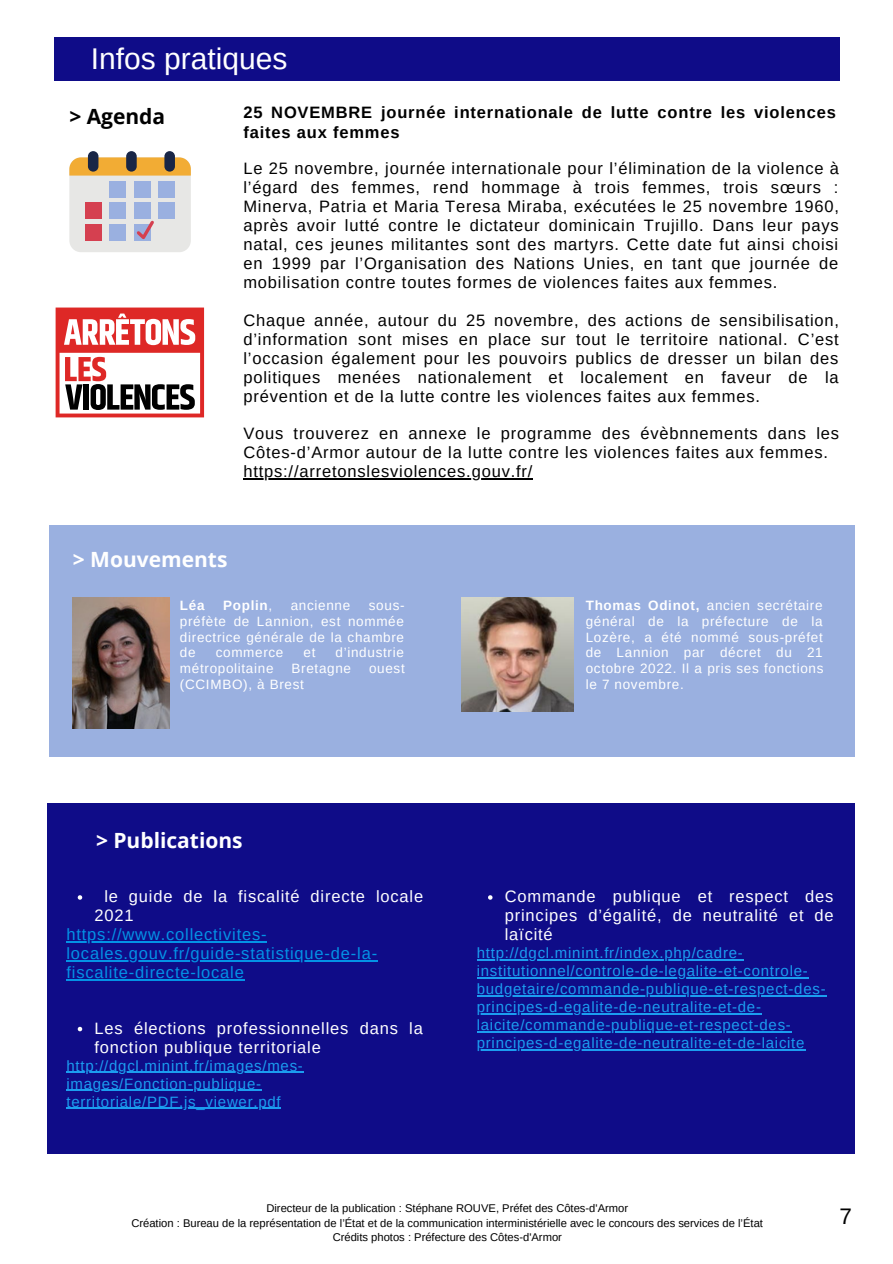
<style>
.page{position:relative;width:893px;height:1264px;background:#fff}
.page>*{position:absolute;margin:0;border:0;box-sizing:border-box;transform-origin:0 0}
.t1{font:30px "Arimo";color:#fff}
.t2{font:22.5px "Arimo";color:#000}
.t3{font:700 21px "Open Sans";color:#fff}
.t4{font:700 21px "Open Sans";color:#000}
.t5{font:16.5px/18.9px "Arimo";letter-spacing:.05em;color:#000;text-align:justify}
.t6{font:16.5px/19px "Arimo";letter-spacing:.05em;color:#fff}
.t7{font:16.5px/19px "Arimo";letter-spacing:.05em;color:#0393e6}
.t8{font:700 16.5px/19px "Arimo";letter-spacing:.05em;color:#000}
.t9{font:15px/18px "Arimo";letter-spacing:.05em;color:#1b9df0}
.t10{font:13.5px/15.8px "Arimo";letter-spacing:.05em;color:#fff;text-align:justify}
.t11{font:700 13.5px "Arimo";letter-spacing:.05em;color:#fff}
.t12{font:11.25px/15px "Arimo";color:#000;text-align:center}
.s1{font-weight:400}
.s2{font-weight:700}
</style>
<div class="page">
<div style="left:49px;top:524px;width:805px;height:232px;background:#9ab0e0"></div>
<img style="left:73px;top:598px;width:96px;height:130px">
<div style="left:47px;top:803px;width:807px;height:351px;background:#0f0c88"></div>
<div style="left:55px;top:37px;width:784px;height:44px;background:#0f0c88"></div>
<div style="left:69px;top:157px;width:122px;height:95px;background:#e7e7e5;border-radius:12px"></div>
<svg style="left:69px;top:157px;width:122px;height:18px;background:#f1b03f"></svg>
<div style="left:110px;top:181px;width:16px;height:16px;background:#9ab0e0"></div>
<div style="left:134px;top:181px;width:16px;height:16px;background:#9ab0e0"></div>
<div style="left:158px;top:181px;width:17px;height:16px;background:#9ab0e0"></div>
<div style="left:85px;top:202px;width:17px;height:17px;background:#d54050"></div>
<div style="left:110px;top:202px;width:16px;height:17px;background:#9ab0e0"></div>
<div style="left:134px;top:202px;width:16px;height:17px;background:#9ab0e0"></div>
<div style="left:158px;top:202px;width:17px;height:17px;background:#9ab0e0"></div>
<div style="left:85px;top:224px;width:17px;height:16px;background:#d54050"></div>
<div style="left:110px;top:224px;width:16px;height:16px;background:#9ab0e0"></div>
<div style="left:88px;top:151px;width:10px;height:21px;background:#192646;border-radius:5px"></div>
<div style="left:126px;top:151px;width:11px;height:21px;background:#192646;border-radius:5px"></div>
<div style="left:164px;top:151px;width:11px;height:21px;background:#192646;border-radius:5px"></div>
<svg style="left:134px;top:218px;width:20px;height:23px"></svg>
<img style="left:462px;top:598px;width:111px;height:113px">
<svg style="left:56px;top:307px;width:148px;height:110px"></svg>
<svg style="left:78px;top:895px;width:4px;height:4px"></svg>
<svg style="left:78px;top:1026px;width:4px;height:5px"></svg>
<hr style="left:66px;top:941px;width:201px;height:1px;background:#0393e6">
<hr style="left:66px;top:960px;width:312px;height:1px;background:#0393e6">
<hr style="left:66px;top:979px;width:179px;height:1px;background:#0393e6">
<hr style="left:66px;top:1071px;width:237px;height:1px;background:#1b9df0">
<hr style="left:66px;top:1089px;width:196px;height:1px;background:#1b9df0">
<hr style="left:66px;top:1107px;width:215px;height:1px;background:#1b9df0">
<svg style="left:488px;top:895px;width:4px;height:4px"></svg>
<hr style="left:476px;top:959px;width:267px;height:1px;background:#1b9df0">
<hr style="left:476px;top:977px;width:332px;height:1px;background:#1b9df0">
<hr style="left:476px;top:995px;width:350px;height:1px;background:#1b9df0">
<hr style="left:476px;top:1013px;width:285px;height:1px;background:#1b9df0">
<hr style="left:476px;top:1031px;width:315px;height:1px;background:#1b9df0">
<hr style="left:476px;top:1049px;width:329px;height:1px;background:#1b9df0">
<hr style="left:243px;top:478px;width:290px;height:1px;background:#000">
<h1 class="t1" style="left:91px;top:42px;width:198px">Infos pratiques</h1>
<p class="t4" style="left:69px;top:102px;width:97px">&gt; Agenda</p>
<p class="t8" style="left:243px;top:103px;width:594px">25 NOVEMBRE journée internationale de lutte contre les violences faites aux femmes</p>
<p class="t5" style="left:243px;top:159px;width:597px">Le 25 novembre, journée internationale pour l’élimination de la violence à l’égard des femmes, rend hommage à trois femmes, trois sœurs :<br>Minerva, Patria et Maria Teresa Miraba, exécutées le 25 novembre 1960, après avoir lutté contre le dictateur dominicain Trujillo. Dans leur pays natal, ces jeunes militantes sont des martyrs. Cette date fut ainsi choisi en 1999 par l’Organisation des Nations Unies, en tant que journée de mobilisation contre toutes formes de violences faites aux femmes.</p>
<p class="t5" style="left:243px;top:311px;width:597px">Chaque année, autour du 25 novembre, des actions de sensibilisation, d’information sont mises en place sur tout le territoire national. C’est l’occasion également pour les pouvoirs publics de dresser un bilan des politiques menées nationalement et localement en faveur de la prévention et de la lutte contre les violences faites aux femmes.</p>
<p class="t5" style="left:243px;top:424px;width:597px;text-align:left">Vous trouverez en annexe le programme des évèbnnements dans les<br>Côtes-d’Armor autour de la lutte contre les violences faites aux femmes. https://arretonslesviolences.gouv.fr/</p>
<p class="t3" style="left:73px;top:545px;width:156px">&gt; Mouvements</p>
<p class="t11" style="left:180px;top:598px;width:26px">Léa</p>
<p class="t11" style="left:223px;top:598px;width:50px">Poplin<span class="s1">,</span></p>
<p class="t10" style="left:291px;top:597px;width:61px">ancienne</p>
<p class="t10" style="left:180px;top:597px;width:226px;text-indent:189px">sous&shy;préfète de Lannion, est nommée directrice générale de la chambre de</p>
<p class="t10" style="left:216px;top:645px;width:69px">commerce</p>
<p class="t10" style="left:303px;top:645px;width:13px">et</p>
<p class="t10" style="left:335px;top:645px;width:70px">d’industrie</p>
<p class="t10" style="left:180px;top:660px;width:95px">métropolitaine</p>
<p class="t10" style="left:291px;top:660px;width:61px">Bretagne</p>
<p class="t10" style="left:369px;top:660px;width:37px">ouest</p>
<p class="t10" style="left:180px;top:676px;width:125px">(CCIMBO), à Brest</p>
<p class="t10" style="left:585px;top:597px;width:239px"><span class="s2">Thomas Odinot,</span> ancien secrétaire général de la préfecture de la Lozère, a été nommé sous-préfet de Lannion par décret du 21 octobre 2022. Il a pris ses fonctions le 7 novembre.</p>
<p class="t3" style="left:96px;top:825px;width:148px">&gt; Publications</p>
<p class="t6" style="left:94px;top:886px;width:330px;text-indent:10px">le guide de la fiscalité directe locale<br>2021</p>
<p class="t7" style="left:66px;top:925px;width:312px">https://www.collectivites&shy;locales.gouv.fr/guide-statistique-de-la&shy;fiscalite-directe-locale</p>
<p class="t6" style="left:94px;top:1018px;width:330px">Les élections professionnelles dans la fonction publique territoriale</p>
<p class="t9" style="left:66px;top:1056px;width:238px">http://dgcl.minint.fr/images/mes&shy;images/Fonction-publique&shy;territoriale/PDF.js_viewer.pdf</p>
<p class="t6" style="left:505px;top:886px;width:330px;text-align:justify">Commande publique et respect des principes d’égalité, de neutralité et de laïcité</p>
<p class="t9" style="left:476px;top:944px;width:350px">http://dgcl.minint.fr/index.php/cadre&shy;institutionnel/controle-de-legalite-et-controle&shy;budgetaire/commande-publique-et-respect-des&shy;principes-d-egalite-de-neutralite-et-de&shy;laicite/commande-publique-et-respect-des&shy;principes-d-egalite-de-neutralite-et-de-laicite</p>
<p class="t12" style="left:131px;top:1200px;width:633px">Directeur de la publication : Stéphane ROUVE, Préfet des Côtes-d'Armor<br>Création : Bureau de la représentation de l’État et de la communication interministérielle avec le concours des services de l’État<br>Crédits photos : Préfecture des Côtes-d'Armor</p>
<h2 class="t2" style="left:839px;top:1203px;width:14px">7</h2>
</div>
